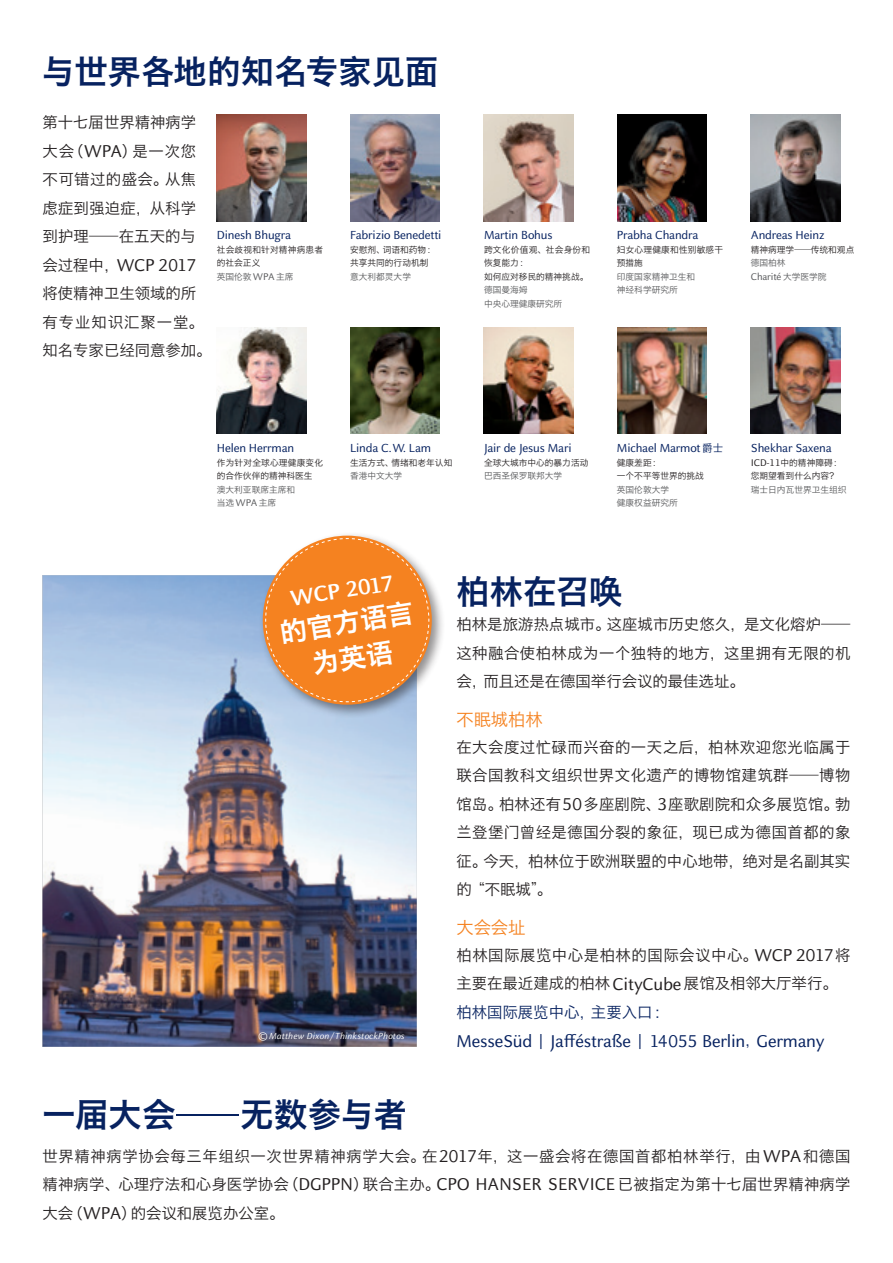
<style>
.page{position:relative;width:893px;height:1263px;background:#fff}
.page>*{position:absolute;margin:0;border:0;box-sizing:border-box;transform-origin:0 0}
.t1{font:33px "Hiragino Sans GB W6";letter-spacing:.005em;color:#072260}
.t2{font:27px/36px "Hiragino Sans GB W6";color:#fff;text-align:center}
.t3{font:700 24px "Celeste Sans Pro";color:#fff}
.t4{font:18.9px "Celeste Sans Pro";letter-spacing:-.01em;color:#072260}
.t5{font:18.9px "Celeste Sans Pro";letter-spacing:-.025em;color:#231f20}
.t6{font:17.25px "Hiragino Sans GB W3";color:#f58220}
.t7{font:15.3px/28.5px "Hiragino Sans GB W3";letter-spacing:.01em;color:#231f20;text-align:justify}
.t8{font:12.9px "Celeste Sans Pro";letter-spacing:-.01em;color:#072260}
.t9{font:10.65px "Celeste Sans Pro";letter-spacing:-.01em;color:#57585a}
.t10{font:italic 9.75px "Celeste Sans Pro";letter-spacing:.01em;color:#fff}
.t11{font:8.7px/13.5px "Hiragino Sans GB W3";color:#231f20}
.t12{font:8.7px/13.5px "Hiragino Sans GB W3";color:#57585a}
.t13{font:8.7px/13.5px "Hiragino Sans GB W3";letter-spacing:.02em;color:#231f20}
.s1{font-family:"Celeste Sans Pro";font-size:18.9px}
.s2{font-family:"Hiragino Sans GB W3";font-size:15.3px}
.s3{color:#57585a}
.s4{font-family:"Celeste Sans Pro";font-size:10.65px;color:#57585a}
.s5{font-family:"Hiragino Sans GB W3";font-size:8.7px}
.s6{font-family:"Celeste Sans Pro";font-size:10.65px}
.s7{font-family:"Hiragino Sans GB W3";font-size:10.5px}
.s8{color:#072260}
</style>
<div class="page">
<img style="left:43px;top:575px;width:374px;height:472px">
<div style="left:258px;top:531px;width:187px;height:187px;background:#231f20;opacity:.5"></div>
<svg style="left:265px;top:538px;width:165px;height:164px;background:#ed9245"></svg>
<img style="left:217px;top:115px;width:89px;height:106px">
<img style="left:350px;top:115px;width:90px;height:106px">
<img style="left:484px;top:115px;width:89px;height:106px">
<img style="left:617px;top:115px;width:90px;height:106px">
<img style="left:751px;top:115px;width:89px;height:106px">
<img style="left:217px;top:327px;width:89px;height:107px">
<img style="left:350px;top:327px;width:90px;height:107px">
<img style="left:484px;top:327px;width:89px;height:107px">
<img style="left:617px;top:327px;width:90px;height:107px">
<img style="left:751px;top:327px;width:89px;height:107px">
<h1 class="t1" style="left:43px;top:50px;width:397px">与世界各地的知名专家见面</h1>
<p class="t7" style="left:43px;top:108px;width:155px">第十七届世界精神病学大会（<span class="s1">WPA</span>）是一次您不可错过的盛会。从焦虑症到强迫症，从科学到护理—在五天的与</p>
<p class="t5" style="left:43px;top:253px;width:155px"><span class="s2">会过程中，</span>WCP 2017</p>
<p class="t7" style="left:43px;top:279px;width:171px;text-align:left">将使精神卫生领域的所有专业知识汇聚一堂。知名专家已经同意参加。</p>
<p class="t8" style="left:217px;top:227px;width:76px">Dinesh Bhugra</p>
<p class="t13" style="left:217px;top:243px;width:108px">社会歧视和针对精神病患者的社会正义<br><span class="s3">英国伦敦</span><span class="s4">WPA</span> <span class="s3">主席</span></p>
<p class="t8" style="left:350px;top:227px;width:93px">Fabrizio Benedetti</p>
<p class="t11" style="left:350px;top:243px;width:87px">安慰剂、词语和药物：共享共同的行动机制</p>
<p class="t12" style="left:350px;top:270px;width:62px">意大利都灵大学</p>
<p class="t8" style="left:484px;top:227px;width:70px">Martin Bohus</p>
<p class="t11" style="left:484px;top:243px;width:108px">跨文化价值观、社会身份和恢复能力：<br>如何应对移民的精神挑战。</p>
<p class="t12" style="left:484px;top:283px;width:80px">德国曼海姆<br>中央心理健康研究所</p>
<p class="t8" style="left:617px;top:227px;width:83px">Prabha Chandra</p>
<p class="t13" style="left:617px;top:243px;width:108px">妇女心理健康和性别敏感干预措施</p>
<p class="t12" style="left:617px;top:270px;width:80px">印度国家精神卫生和神经科学研究所</p>
<p class="t8" style="left:751px;top:227px;width:75px">Andreas Heinz</p>
<p class="t11" style="left:751px;top:243px;width:105px">精神病理学—传统和观点</p>
<p class="t12" style="left:751px;top:256px;width:36px">德国柏林</p>
<p class="t9" style="left:751px;top:270px;width:77px">Charité <span class="s5">大学医学院</span></p>
<p class="t8" style="left:217px;top:439px;width:79px">Helen Herrman</p>
<p class="t13" style="left:217px;top:455px;width:108px">作为针对全球心理健康变化的合作伙伴的精神科医生</p>
<p class="t12" style="left:217px;top:482px;width:80px">澳大利亚联席主席和当选<span class="s6">WPA</span> 主席</p>
<p class="t8" style="left:350px;top:439px;width:82px">Linda C. W. Lam</p>
<p class="t11" style="left:350px;top:455px;width:104px">生活方式、情绪和老年认知</p>
<p class="t12" style="left:350px;top:469px;width:54px">香港中文大学</p>
<p class="t8" style="left:484px;top:439px;width:89px">Jair de Jesus Mari</p>
<p class="t11" style="left:484px;top:455px;width:106px">全球大城市中心的暴力活动</p>
<p class="t12" style="left:484px;top:469px;width:80px">巴西圣保罗联邦大学</p>
<p class="t8" style="left:617px;top:439px;width:108px">Michael Marmot <span class="s7">爵士</span></p>
<p class="t11" style="left:617px;top:455px;width:88px">健康差距：<br>一个不平等世界的挑战</p>
<p class="t12" style="left:617px;top:482px;width:62px">英国伦敦大学健康权益研究所</p>
<p class="t8" style="left:751px;top:439px;width:82px">Shekhar Saxena</p>
<p class="t11" style="left:751px;top:455px;width:93px"><span class="s6">ICD-11</span>中的精神障碍：您期望看到什么内容？</p>
<p class="t12" style="left:751px;top:482px;width:97px">瑞士日内瓦世界卫生组织</p>
<h3 class="t3" style="left:288px;top:583px;width:106px;rotate:-9deg">WCP 2017</h3>
<h2 class="t2" style="left:277px;top:614px;width:137px;rotate:-9deg">的官方语言为英语</h2>
<p class="t10" style="left:258px;top:1030px;width:148px">©Matthew Dixon / ThinkstockPhotos</p>
<h1 class="t1" style="left:456px;top:570px;width:167px">柏林在召唤</h1>
<p class="t7" style="left:456px;top:610px;width:396px">柏林是旅游热点城市。这座城市历史悠久，是文化熔炉—这种融合使柏林成为一个独特的地方，这里拥有无限的机会，而且还是在德国举行会议的最佳选址。</p>
<p class="t6" style="left:456px;top:709px;width:88px">不眠城柏林</p>
<p class="t7" style="left:456px;top:732px;width:396px">在大会度过忙碌而兴奋的一天之后，柏林欢迎您光临属于联合国教科文组织世界文化遗产的博物馆建筑群—博物馆岛。柏林还有<span class="s1">50</span>多座剧院、<span class="s1">3</span>座歌剧院和众多展览馆。勃兰登堡门曾经是德国分裂的象征，现已成为德国首都的象征。今天，柏林位于欧洲联盟的中心地带，绝对是名副其实的“不眠城”。</p>
<p class="t6" style="left:456px;top:917px;width:70px">大会会址</p>
<p class="t7" style="left:456px;top:941px;width:395px;text-align:left">柏林国际展览中心是柏林的国际会议中心。<span class="s1">WCP 2017</span>将主要在最近建成的柏林<span class="s1">CityCube</span> 展馆及相邻大厅举行。<span class="s8">柏林国际展览中心，主要入口：</span></p>
<p class="t4" style="left:456px;top:1029px;width:370px">MesseSüd | Jafféstraße | 14055 Berlin<span class="s2">，</span>Germany</p>
<h1 class="t1" style="left:43px;top:1093px;width:366px">一届大会—无数参与者</h1>
<p class="t7" style="left:43px;top:1141px;width:809px">世界精神病学协会每三年组织一次世界精神病学大会。在<span class="s1">2017</span>年，这一盛会将在德国首都柏林举行，由<span class="s1">WPA</span>和德国精神病学、心理疗法和心身医学协会（<span class="s1">DGPPN</span>）联合主办。<span class="s1">CPO HANSER SERVICE</span> 已被指定为第十七届世界精神病学大会（<span class="s1">WPA</span>）的会议和展览办公室。</p>
</div>
